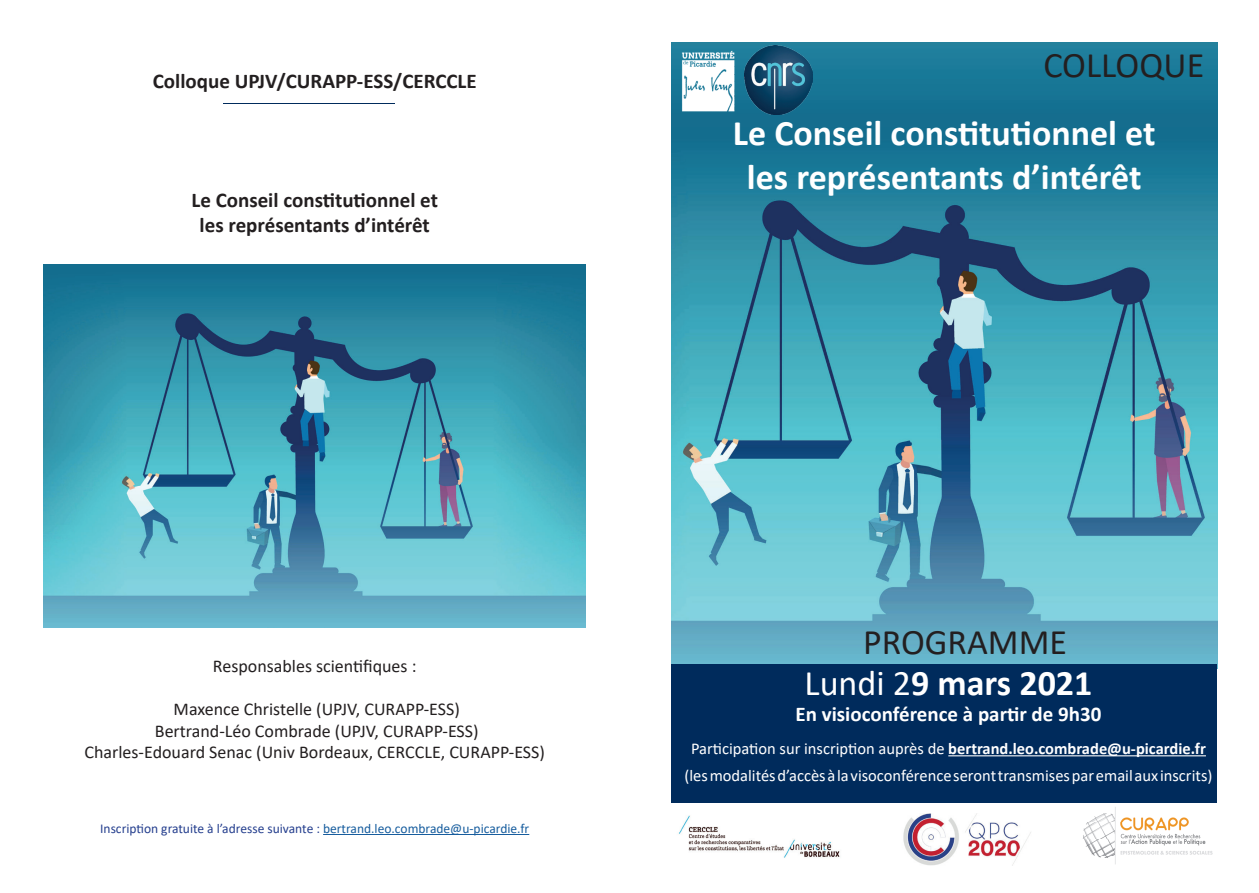
<style>
.page{position:relative;width:1259px;height:893px;background:#fff}
.page>*{position:absolute;margin:0;border:0;box-sizing:border-box;transform-origin:0 0}
.t1{font:700 36px/43.2px "Calibri";color:#fff;text-align:center}
.t2{font:36px "Calibri";color:#231f20}
.t3{font:700 21px/25.2px "Calibri";color:#231f20;text-align:center}
.t4{font:700 21px "Calibri";color:#fff}
.t5{font:18px/21.6px "Calibri";color:#231f20;text-align:center}
.t6{font:16.5px/27px "Calibri";color:#fff;text-align:center}
.t7{font:13.5px "Calibri";color:#253f8e}
.s1{color:#175d9e}
.s2{font-weight:400}
.s3{font-weight:700}
</style>
<div class="page">
<img style="left:44px;top:264px;width:542px;height:364px">
<img style="left:671px;top:43px;width:546px;height:625px">
<img style="left:744px;top:46px;width:68px;height:68px">
<div style="left:672px;top:664px;width:544px;height:139px;background:#002b5c"></div>
<hr style="left:948px;top:755px;width:258px;height:1px;background:#fff">
<hr style="left:323px;top:834px;width:206px;height:1px;background:#175d9e">
<img style="left:677px;top:49px;width:62px;height:67px">
<img style="left:679px;top:815px;width:161px;height:43px">
<img style="left:903px;top:814px;width:128px;height:52px">
<img style="left:1083px;top:807px;width:130px;height:57px">
<p class="t3" style="left:153px;top:68px;width:325px">Colloque UPJV/CURAPP-ESS/CERCCLE</p>
<p class="t3" style="left:191px;top:187px;width:248px">Le Conseil constitutionnel et les représentants d’intérêt</p>
<h1 class="t2" style="left:1043px;top:40px;width:162px">COLLOQUE</h1>
<h1 class="t1" style="left:733px;top:111px;width:424px">Le Conseil constitutionnel et les représentants d’intérêt</h1>
<p class="t5" style="left:213px;top:654px;width:205px">Responsables scientifiques :</p>
<p class="t5" style="left:85px;top:698px;width:462px">Maxence Christelle (UPJV, CURAPP-ESS)<br>Bertrand-Léo Combrade (UPJV, CURAPP-ESS)<br>Charles-Edouard Senac (Univ Bordeaux, CERCCLE, CURAPP-ESS)</p>
<p class="t7" style="left:100px;top:819px;width:430px">Inscription gratuite à l’adresse suivante : <span class="s1">bertrand.leo.combrade@u-picardie.fr</span></p>
<h1 class="t2" style="left:863px;top:617px;width:205px">PROGRAMME</h1>
<h1 class="t1" style="left:804px;top:661px;width:289px"><span class="s2">Lundi 2</span>9 mars 2021</h1>
<p class="t4" style="left:795px;top:699px;width:307px">En visioconférence à partir de 9h30</p>
<p class="t6" style="left:684px;top:735px;width:529px">Participation sur inscription auprès de <span class="s3">bertrand.leo.combrade@u-picardie.fr </span>(les modalités d’accès à la visoconférence seront transmises par email aux inscrits)</p>
</div>
